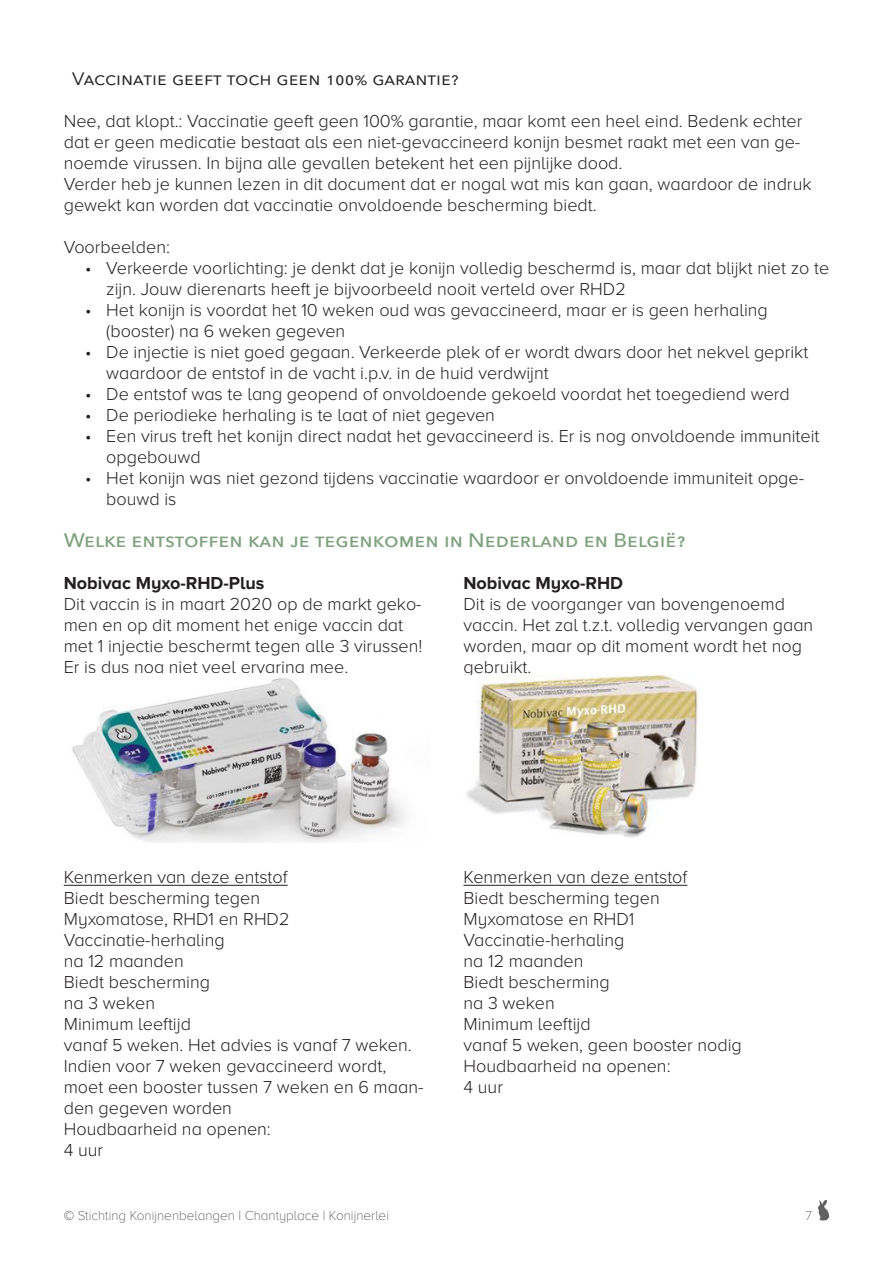
<style>
.page{position:relative;width:893px;height:1263px;background:#fff}
.page>*{position:absolute;margin:0;border:0;box-sizing:border-box;transform-origin:0 0}
.Bodytekst{font:500 19.5px "Avenir Next";color:#80a280;scale:1.1 1}
.Bodytekst-2{font:300 18px/21px "Proxima Nova A";color:#231f20}
.Kop_2{font:18px "Avenir Next";color:#231f20;scale:1.1 1}
.Bodytekst_bold{font:700 18px "Proxima Nova A";color:#231f20}
.t1{font:100 13.5px "Proxima Nova A";color:#292d2f}
</style>
<div class="page">
<svg style="left:818px;top:1200px;width:11px;height:21px"></svg>
<hr style="left:64px;top:885px;width:224px;height:1px;background:#231f20">
<img style="left:72px;top:678px;width:333px;height:164px">
<hr style="left:463px;top:885px;width:224px;height:1px;background:#231f20">
<img style="left:466px;top:676px;width:233px;height:162px">
<p class="Kop_2" style="left:72px;top:63px;width:353px">Vaccinatie geeft toch geen 100% garantie?</p>
<p class="Bodytekst-2" style="left:64px;top:110px;width:740px">Nee, dat klopt.: Vaccinatie geeft geen 100% garantie, maar komt een heel eind. Bedenk echter dat er geen medicatie bestaat als een niet-gevaccineerd konijn besmet raakt met een van ge&shy;noemde virussen. In bijna alle gevallen betekent het een pijnlijke dood.</p>
<p class="Bodytekst-2" style="left:64px;top:173px;width:749px">Verder heb je kunnen lezen in dit document dat er nogal wat mis kan gaan, waardoor de indruk gewekt kan worden dat vaccinatie onvoldoende bescherming biedt.</p>
<p class="Bodytekst-2" style="left:64px;top:236px;width:108px">Voorbeelden:</p>
<p class="Bodytekst-2" style="left:106px;top:257px;width:724px;text-indent:-21px">• Verkeerde voorlichting: je denkt dat je konijn volledig beschermd is, maar dat blijkt niet zo te zijn. Jouw dierenarts heeft je bijvoorbeeld nooit verteld over RHD2</p>
<p class="Bodytekst-2" style="left:106px;top:299px;width:663px;text-indent:-21px">• Het konijn is voordat het 10 weken oud was gevaccineerd, maar er is geen herhaling (booster) na 6 weken gegeven</p>
<p class="Bodytekst-2" style="left:106px;top:341px;width:703px;text-indent:-21px">• De injectie is niet goed gegaan. Verkeerde plek of er wordt dwars door het nekvel geprikt waardoor de entstof in de vacht i.p.v. in de huid verdwijnt</p>
<p class="Bodytekst-2" style="left:85px;top:383px;width:706px">• De entstof was te lang geopend of onvoldoende gekoeld voordat het toegediend werd</p>
<p class="Bodytekst-2" style="left:85px;top:404px;width:411px">• De periodieke herhaling is te laat of niet gegeven</p>
<p class="Bodytekst-2" style="left:106px;top:425px;width:715px;text-indent:-21px">• Een virus treft het konijn direct nadat het gevaccineerd is. Er is nog onvoldoende immuniteit opgebouwd</p>
<p class="Bodytekst-2" style="left:106px;top:467px;width:699px;text-indent:-21px">• Het konijn was niet gezond tijdens vaccinatie waardoor er onvoldoende immuniteit opge&shy;bouwd is</p>
<p class="Bodytekst" style="left:64px;top:523px;width:567px">Welke entstoffen kan je tegenkomen in Nederland en België?</p>
<p class="Bodytekst_bold" style="left:64px;top:573px;width:202px">Nobivac Myxo-RHD-Plus</p>
<p class="Bodytekst-2" style="left:64px;top:593px;width:360px">Dit vaccin is in maart 2020 op de markt geko&shy;men en op dit moment het enige vaccin dat met 1 injectie beschermt tegen alle 3 virussen!<br>Er is dus nog niet veel ervaring mee.</p>
<p class="Bodytekst_bold" style="left:463px;top:573px;width:161px">Nobivac Myxo-RHD</p>
<p class="Bodytekst-2" style="left:463px;top:593px;width:351px">Dit is de voorganger van bovengenoemd vaccin. Het zal t.z.t. volledig vervangen gaan worden, maar op dit moment wordt het nog gebruikt.</p>
<p class="Bodytekst-2" style="left:64px;top:866px;width:225px">Kenmerken van deze entstof</p>
<p class="Bodytekst-2" style="left:64px;top:887px;width:227px">Biedt bescherming tegen<br>Myxomatose, RHD1 en RHD2</p>
<p class="Bodytekst-2" style="left:64px;top:929px;width:162px">Vaccinatie-herhaling</p>
<p class="Bodytekst-2" style="left:64px;top:950px;width:122px">na 12 maanden</p>
<p class="Bodytekst-2" style="left:64px;top:971px;width:148px">Biedt bescherming</p>
<p class="Bodytekst-2" style="left:64px;top:992px;width:93px">na 3 weken</p>
<p class="Bodytekst-2" style="left:64px;top:1013px;width:129px">Minimum leeftijd</p>
<p class="Bodytekst-2" style="left:64px;top:1034px;width:361px">vanaf 5 weken. Het advies is vanaf 7 weken.<br>Indien voor 7 weken gevaccineerd wordt, moet een booster tussen 7 weken en 6 maan&shy;den gegeven worden</p>
<p class="Bodytekst-2" style="left:64px;top:1118px;width:209px">Houdbaarheid na openen:</p>
<p class="Bodytekst-2" style="left:64px;top:1139px;width:41px">4 uur</p>
<p class="Bodytekst-2" style="left:463px;top:866px;width:225px">Kenmerken van deze entstof</p>
<p class="Bodytekst-2" style="left:463px;top:887px;width:198px">Biedt bescherming tegen<br>Myxomatose en RHD1</p>
<p class="Bodytekst-2" style="left:463px;top:929px;width:162px">Vaccinatie-herhaling</p>
<p class="Bodytekst-2" style="left:463px;top:950px;width:122px">na 12 maanden</p>
<p class="Bodytekst-2" style="left:463px;top:971px;width:148px">Biedt bescherming</p>
<p class="Bodytekst-2" style="left:463px;top:992px;width:93px">na 3 weken</p>
<p class="Bodytekst-2" style="left:463px;top:1013px;width:129px">Minimum leeftijd</p>
<p class="Bodytekst-2" style="left:463px;top:1034px;width:280px">vanaf 5 weken, geen booster nodig</p>
<p class="Bodytekst-2" style="left:463px;top:1055px;width:209px">Houdbaarheid na openen:</p>
<p class="Bodytekst-2" style="left:463px;top:1076px;width:41px">4 uur</p>
<p class="t1" style="left:64px;top:1208px;width:327px">© Stichting Konijnenbelangen | Chantyplace | Konijnerlei</p>
<p class="t1" style="left:806px;top:1208px;width:8px">7</p>
</div>
